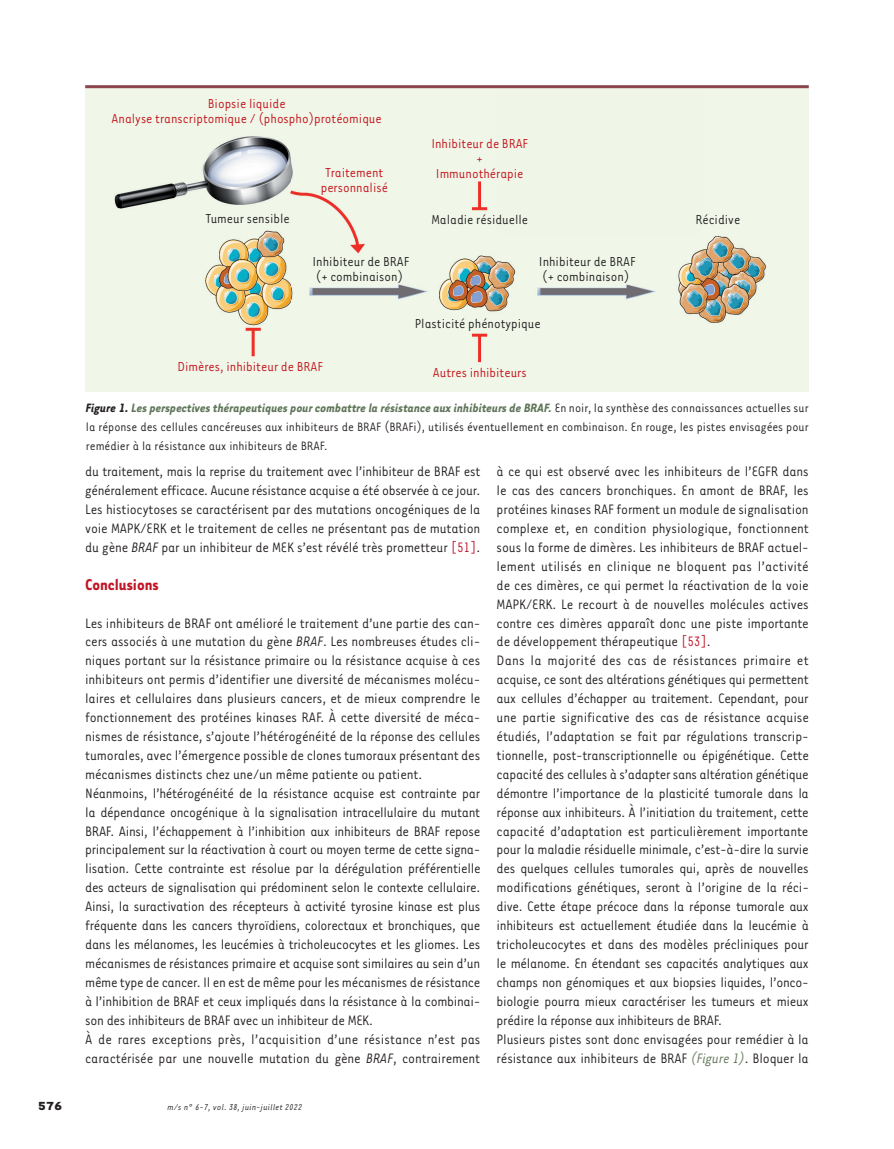
<style>
.page{position:relative;width:894px;height:1149px;background:#fff}
.page>*{position:absolute;margin:0;border:0;box-sizing:border-box;transform-origin:0 0}
.t1{font:700 18px "Tarzana Narrow";color:#c11527}
.t2{font:15.75px/18.9px "Tarzana Narrow";letter-spacing:-.015em;color:#231f20}
.t3{font:15px/15px "Tarzana Narrow";color:#c4121a;text-align:center}
.t4{font:15px/15px "Tarzana Narrow";color:#231f20}
.t5{font:13.95px/18.9px "Tarzana Narrow";color:#231f20;text-align:justify}
.t6{font:700 13.5px "Tarzana Wide";color:#231f20}
.t7{font:italic 9.75px "Tarzana Narrow";letter-spacing:.025em;color:#231f20}
.s1{font-weight:700;font-style:italic}
.s2{font-weight:700;font-style:italic;color:#5f7659}
.s3{font-style:italic}
.s4{color:#c11527}
.s5{font-style:italic;color:#5f7659}
</style>
<div class="page">
<img style="left:85px;top:88px;width:720px;height:303px">
<hr style="left:85px;top:85px;width:723px;height:3px;background:#8d454f">
<p class="t3" style="left:112px;top:95px;width:271px">Biopsie liquide<br>Analyse transcriptomique / (phospho)protéomique</p>
<p class="t4" style="left:206px;top:211px;width:85px">Tumeur sensible</p>
<p class="t3" style="left:320px;top:164px;width:69px">Traitement personnalisé</p>
<p class="t4" style="left:312px;top:254px;width:98px">Inhibiteur de BRAF (+ combinaison)</p>
<p class="t3" style="left:431px;top:135px;width:98px">Inhibiteur de BRAF +<br>Immunothérapie</p>
<p class="t4" style="left:431px;top:211px;width:98px">Maladie résiduelle</p>
<p class="t4" style="left:538px;top:254px;width:98px">Inhibiteur de BRAF (+ combinaison)</p>
<p class="t3" style="left:177px;top:358px;width:147px">Dimères, inhibiteur de BRAF</p>
<p class="t4" style="left:414px;top:315px;width:127px">Plasticité phénotypique</p>
<p class="t3" style="left:432px;top:364px;width:95px">Autres inhibiteurs</p>
<p class="t4" style="left:695px;top:211px;width:46px">Récidive</p>
<p class="t5" style="left:86px;top:397px;width:724px"><span class="s1">Figure 1.</span> <span class="s2">Les perspectives thérapeutiques pour combattre la résistance aux inhibiteurs de BRAF.</span> En noir, la synthèse des connaissances actuelles sur la réponse des cellules cancéreuses aux inhibiteurs de BRAF (BRAFi), utilisés éventuellement en combinaison. En rouge, les pistes envisagées pour remédier à la résistance aux inhibiteurs de BRAF.</p>
<p class="t2" style="left:85px;top:461px;width:396px;text-align:justify">du traitement, mais la reprise du traitement avec l’inhibiteur de BRAF est généralement efficace. Aucune résistance acquise a été observée à ce jour.<br>Les histiocytoses se caractérisent par des mutations oncogéniques de la voie MAPK/ERK et le traitement de celles ne présentant pas de mutation du gène <span class="s3">BRAF</span> par un inhibiteur de MEK s’est révélé très prometteur <span class="s4">[51]</span>.</p>
<p class="t1" style="left:85px;top:573px;width:75px">Conclusions</p>
<p class="t2" style="left:85px;top:612px;width:397px">Les inhibiteurs de BRAF ont amélioré le traitement d’une partie des can&shy;cers associés à une mutation du gène <span class="s3">BRAF</span>. Les nombreuses études cli&shy;niques portant sur la résistance primaire ou la résistance acquise à ces inhibiteurs ont permis d’identifier une diversité de mécanismes molécu&shy;laires et cellulaires dans plusieurs cancers, et de mieux comprendre le fonctionnement des protéines kinases RAF. À cette diversité de méca&shy;nismes de résistance, s’ajoute l’hétérogénéité de la réponse des cellules tumorales, avec l’émergence possible de clones tumoraux présentant des mécanismes distincts chez une/un même patiente ou patient.<br>Néanmoins, l’hétérogénéité de la résistance acquise est contrainte par la dépendance oncogénique à la signalisation intracellulaire du mutant BRAF. Ainsi, l’échappement à l’inhibition aux inhibiteurs de BRAF repose principalement sur la réactivation à court ou moyen terme de cette signa&shy;lisation. Cette contrainte est résolue par la dérégulation préférentielle des acteurs de signalisation qui prédominent selon le contexte cellulaire.<br>Ainsi, la suractivation des récepteurs à activité tyrosine kinase est plus fréquente dans les cancers thyroïdiens, colorectaux et bronchiques, que dans les mélanomes, les leucémies à tricholeucocytes et les gliomes. Les mécanismes de résistances primaire et acquise sont similaires au sein d’un même type de cancer. Il en est de même pour les mécanismes de résistance à l’inhibition de BRAF et ceux impliqués dans la résistance à la combinai&shy;son des inhibiteurs de BRAF avec un inhibiteur de MEK.<br>À de rares exceptions près, l’acquisition d’une résistance n’est pas caractérisée par une nouvelle mutation du gène <span class="s3">BRAF</span>, contrairement</p>
<p class="t6" style="left:38px;top:1097px;width:26px">576</p>
<p class="t7" style="left:167px;top:1100px;width:136px">m/s n° 6-7, vol. 38, juin-juillet 2022</p>
<p class="t2" style="left:496px;top:461px;width:314px">à ce qui est observé avec les inhibiteurs de l’EGFR dans le cas des cancers bronchiques. En amont de BRAF, les protéines kinases RAF forment un module de signalisation complexe et, en condition physiologique, fonctionnent sous la forme de dimères. Les inhibiteurs de BRAF actuel&shy;lement utilisés en clinique ne bloquent pas l’activité de ces dimères, ce qui permet la réactivation de la voie MAPK/ERK. Le recourt à de nouvelles molécules actives contre ces dimères apparaît donc une piste importante de développement thérapeutique <span class="s4">[53]</span>.<br>Dans la majorité des cas de résistances primaire et acquise, ce sont des altérations génétiques qui permettent aux cellules d’échapper au traitement. Cependant, pour une partie significative des cas de résistance acquise étudiés, l’adaptation se fait par régulations transcrip&shy;tionnelle, post-transcriptionnelle ou épigénétique. Cette capacité des cellules à s’adapter sans altération génétique démontre l’importance de la plasticité tumorale dans la réponse aux inhibiteurs. À l’initiation du traitement, cette capacité d’adaptation est particulièrement importante pour la maladie résiduelle minimale, c’est-à-dire la survie des quelques cellules tumorales qui, après de nouvelles modifications génétiques, seront à l’origine de la réci&shy;dive. Cette étape précoce dans la réponse tumorale aux inhibiteurs est actuellement étudiée dans la leucémie à tricholeucocytes et dans des modèles précliniques pour le mélanome. En étendant ses capacités analytiques aux champs non génomiques et aux biopsies liquides, l’onco&shy;biologie pourra mieux caractériser les tumeurs et mieux prédire la réponse aux inhibiteurs de BRAF.<br>Plusieurs pistes sont donc envisagées pour remédier à la résistance aux inhibiteurs de BRAF <span class="s5">(Figure 1)</span>. Bloquer la</p>
</div>
